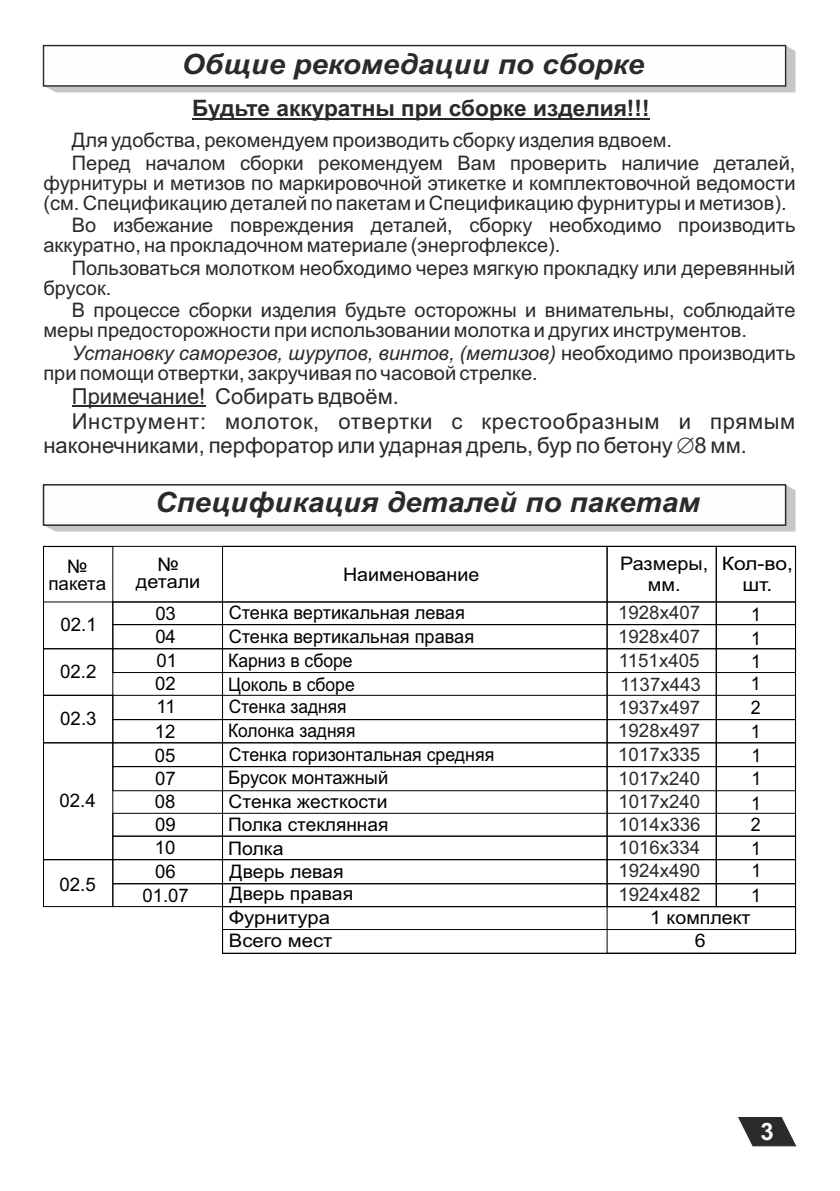
<style>
.page{position:relative;width:840px;height:1191px;background:#fff}
.page>*{position:absolute;margin:0;border:0;box-sizing:border-box;transform-origin:0 0}
.t1{font:italic 700 28px "Arial";color:#2a2a2a;scale:1.05 1}
.t2{font:700 24px "Arial";color:#fff}
.t3{font:700 22.6px "Arial";color:#2a2a2a}
.t4{font:22px "Arial";color:#2a2a2a}
.t5{font:22px "Arial";letter-spacing:.03em;color:#2a2a2a}
.t6{font:20px/20.2px "Arial";color:#2a2a2a}
.t7{font:18.6px/23.6px "Arial";color:#000}
.t8{font:18.6px/23.8px "Arial";color:#2a2a2a;text-align:justify}
.t9{font:18.6px/23.8px "Arial";color:#000;text-align:justify;scale:.95 1}
.t10{font:18.6px "Arial";color:#000;scale:1.04 1}
.t11{font:18.6px "Arial";color:#000;scale:.93 1}
.t12{font:18.6px/23.8px "Arial";color:#000;scale:.94 1}
.t13{font:18.6px/23px "Arial";color:#000;text-align:center;scale:1.05 1}
.t14{font:18.6px/20.8px "Arial";color:#000;text-align:center;scale:1.06 1}
.t15{font:18.6px/23.8px "Arial";color:#000;scale:1.09 1}
.t16{font:18.6px/20.8px "Arial";color:#000;text-align:center;scale:1.13 1}
.s1{font-style:italic}
</style>
<div class="page">
<svg style="left:42px;top:484px;width:753px;height:47px"></svg>
<svg style="left:42px;top:44px;width:753px;height:48px"></svg>
<svg style="left:738px;top:1117px;width:57px;height:29px"></svg>
<hr style="left:192px;top:118px;width:457px;height:1px;background:#2a2a2a">
<hr style="left:72px;top:406px;width:133px;height:1px;background:#2a2a2a">
<div style="left:606px;top:546px;width:110px;height:361px;border:1px solid #000"></div>
<div style="left:222px;top:929px;width:573px;height:24px;border:1px solid #000"></div>
<div style="left:715px;top:546px;width:80px;height:361px;border:1px solid #000"></div>
<div style="left:112px;top:695px;width:683px;height:25px;border:1px solid #000"></div>
<div style="left:43px;top:546px;width:752px;height:56px;border:1px solid #000"></div>
<div style="left:112px;top:601px;width:683px;height:24px;border:1px solid #000"></div>
<div style="left:112px;top:648px;width:683px;height:25px;border:1px solid #000"></div>
<div style="left:112px;top:742px;width:683px;height:25px;border:1px solid #000"></div>
<div style="left:112px;top:766px;width:683px;height:25px;border:1px solid #000"></div>
<div style="left:112px;top:836px;width:683px;height:24px;border:1px solid #000"></div>
<div style="left:112px;top:813px;width:683px;height:23px;border:1px solid #000"></div>
<div style="left:112px;top:859px;width:683px;height:25px;border:1px solid #000"></div>
<div style="left:112px;top:883px;width:683px;height:24px;border:1px solid #000"></div>
<div style="left:43px;top:742px;width:70px;height:118px;border:1px solid #000"></div>
<div style="left:606px;top:906px;width:189px;height:47px;border:1px solid #000"></div>
<div style="left:43px;top:648px;width:70px;height:48px;border:1px solid #000"></div>
<div style="left:43px;top:695px;width:70px;height:48px;border:1px solid #000"></div>
<div style="left:43px;top:859px;width:70px;height:48px;border:1px solid #000"></div>
<h1 class="t1" style="left:182px;top:54px;width:441px">Общие рекомедации по сборке</h1>
<p class="t3" style="left:192px;top:100px;width:459px">Будьте аккуратны при сборке изделия!!!</p>
<p class="t6" style="left:72px;top:131px;width:724px;line-height:22.4px">Для удобства, рекомендуем производить сборку изделия вдвоем.<br>Перед началом сборки рекомендуем Вам проверить наличие деталей,</p>
<p class="t6" style="left:43px;top:174px;width:753px">фурнитуры и метизов по маркировочной этикетке и комплектовочной ведомости (см. Спецификацию деталей по пакетам и Спецификацию фурнитуры и метизов).</p>
<p class="t6" style="left:43px;top:217px;width:753px;text-indent:28px">Во избежание повреждения деталей, сборку необходимо производить аккуратно, на прокладочном материале (энергофлексе).</p>
<p class="t6" style="left:43px;top:259px;width:753px;text-indent:28px">Пользоваться молотком необходимо через мягкую прокладку или деревянный брусок.</p>
<p class="t6" style="left:43px;top:302px;width:753px;text-indent:28px">В процессе сборки изделия будьте осторожны и внимательны, соблюдайте меры предосторожности при использовании молотка и других инструментов.</p>
<p class="t6" style="left:43px;top:344px;width:753px;text-indent:28px"><span class="s1">Установку саморезов, шурупов, винтов, (метизов)</span> необходимо производить при помощи отвертки, закручивая по часовой стрелке.</p>
<p class="t4" style="left:72px;top:388px;width:328px">Примечание! Собирать вдвоём.</p>
<p class="t5" style="left:72px;top:412px;width:724px">Инструмент: молоток, отвертки с крестообразным и прямым</p>
<p class="t4" style="left:43px;top:436px;width:704px">наконечниками, перфоратор или ударная дрель, бур по бетону 8 мм.</p>
<h1 class="t1" style="left:155px;top:492px;width:520px">Спецификация деталей по пакетам</h1>
<p class="t13" style="left:343px;top:564px;width:131px">Наименование</p>
<p class="t14" style="left:620px;top:555px;width:84px">Размеры, мм.</p>
<p class="t16" style="left:721px;top:555px;width:64px">Кол-во, шт.</p>
<p class="t14" style="left:136px;top:558px;width:62px;line-height:17px">№ детали</p>
<p class="t7" style="left:48px;top:560px;width:59px;line-height:16.6px;text-align:center">№ пакета</p>
<p class="t7" style="left:60px;top:614px;width:38px">02.1</p>
<p class="t9" style="left:750px;top:604px;width:12px">1<br>1<br>1</p>
<p class="t7" style="left:228px;top:602px;width:247px">Стенка вертикальная левая<br>Стенка вертикальная правая</p>
<p class="t8" style="left:617px;top:602px;width:83px">1928х407<br>1928х407<br>1151х405</p>
<p class="t7" style="left:155px;top:603px;width:22px">03</p>
<p class="t7" style="left:155px;top:626px;width:23px;text-align:justify">04<br>01<br>02</p>
<p class="t12" style="left:228px;top:650px;width:136px">Карниз в сборе<br>Цоколь в сборе</p>
<p class="t7" style="left:60px;top:661px;width:38px">02.2</p>
<p class="t7" style="left:60px;top:708px;width:38px">02.3</p>
<p class="t9" style="left:750px;top:673px;width:12px">1<br>2<br>1</p>
<p class="t8" style="left:620px;top:674px;width:82px">1137х443</p>
<p class="t11" style="left:228px;top:699px;width:128px">Стенка задняя</p>
<p class="t7" style="left:155px;top:695px;width:22px;line-height:25.2px">11<br>12</p>
<p class="t8" style="left:618px;top:697px;width:83px;line-height:23px">1937х497<br>1928х497</p>
<p class="t11" style="left:228px;top:723px;width:138px">Колонка задняя</p>
<p class="t7" style="left:59px;top:790px;width:38px">02.4</p>
<p class="t7" style="left:59px;top:874px;width:38px">02.5</p>
<p class="t7" style="left:155px;top:745px;width:22px">05</p>
<p class="t9" style="left:228px;top:744px;width:281px">Стенка горизонтальная средняя</p>
<p class="t8" style="left:618px;top:744px;width:83px">1017х335</p>
<p class="t9" style="left:751px;top:745px;width:12px">1</p>
<p class="t7" style="left:155px;top:768px;width:22px">07</p>
<p class="t7" style="left:228px;top:768px;width:161px">Брусок монтажный</p>
<p class="t8" style="left:618px;top:768px;width:83px">1017х240</p>
<p class="t9" style="left:751px;top:768px;width:12px">1</p>
<p class="t7" style="left:155px;top:792px;width:22px">08</p>
<p class="t7" style="left:228px;top:791px;width:160px">Стенка жесткости</p>
<p class="t8" style="left:618px;top:791px;width:83px">1017х240</p>
<p class="t7" style="left:155px;top:814px;width:22px;line-height:22.8px">09<br>10</p>
<p class="t9" style="left:750px;top:793px;width:12px">1</p>
<p class="t8" style="left:618px;top:814px;width:83px">1014х336</p>
<p class="t9" style="left:750px;top:814px;width:12px">2</p>
<p class="t7" style="left:228px;top:814px;width:162px">Полка стеклянная</p>
<p class="t10" style="left:228px;top:841px;width:55px">Полка</p>
<p class="t8" style="left:618px;top:837px;width:83px">1016х334</p>
<p class="t9" style="left:750px;top:838px;width:12px">1</p>
<p class="t7" style="left:155px;top:861px;width:22px">06</p>
<p class="t7" style="left:142px;top:885px;width:48px">01.07</p>
<p class="t10" style="left:229px;top:864px;width:111px">Дверь левая</p>
<p class="t10" style="left:229px;top:886px;width:120px">Дверь правая</p>
<p class="t15" style="left:229px;top:907px;width:96px">Фурнитура<br>Всего мест</p>
<p class="t8" style="left:618px;top:860px;width:83px">1924х490</p>
<p class="t9" style="left:751px;top:860px;width:12px">1</p>
<p class="t8" style="left:618px;top:884px;width:83px">1924х482</p>
<p class="t9" style="left:750px;top:885px;width:12px">1</p>
<p class="t13" style="left:650px;top:907px;width:97px">1 комплект<br>6</p>
<p class="t2" style="left:760px;top:1122px;width:15px">3</p>
</div>
